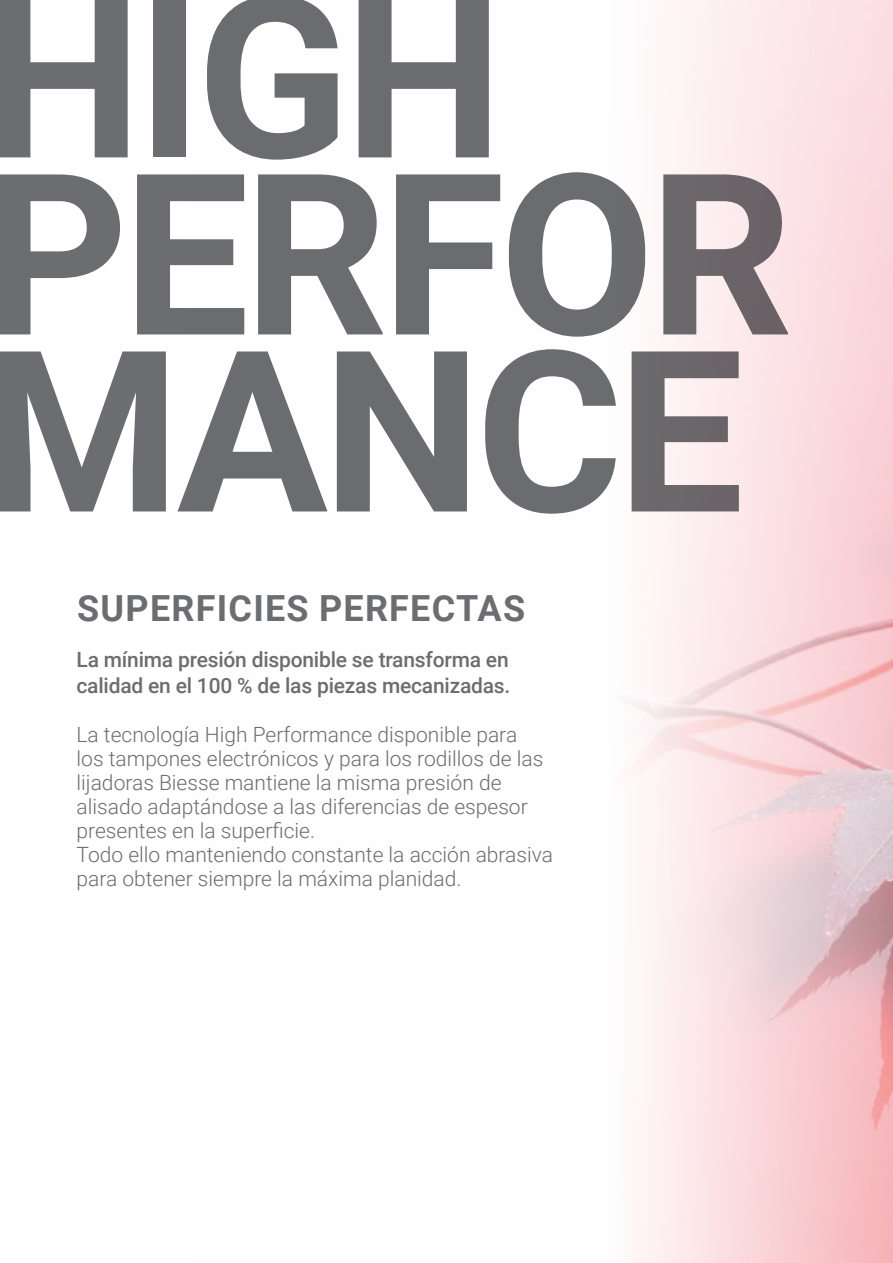
<style>
.page{position:relative;width:893px;height:1263px;background:#fff}
.page>*{position:absolute;margin:0;border:0;box-sizing:border-box;transform-origin:0 0}
.t1{font:700 225px/177px "Roboto";letter-spacing:-.025em;color:#6c6d70}
.PAG_VERDI_-_STRILLO{font:700 36px "Roboto";letter-spacing:.035em;color:#6c6d70}
.t2{font:300 21px/24px "Roboto";color:#6c6d70}
.t3{font:500 21px/25.2px "Roboto";letter-spacing:-.01em;color:#6c6d70}
</style>
<div class="page">
<h1 class="t1" style="left:-17px;top:-19px;width:811px">HIGH<br>PERFOR<br>MANCE</h1>
<p class="PAG_VERDI_-_STRILLO" style="left:77px;top:583px;width:449px">SUPERFICIES PERFECTAS</p>
<p class="t3" style="left:77px;top:646px;width:435px">La mínima presión disponible se transforma en calidad en el 100 % de las piezas mecanizadas.</p>
<p class="t2" style="left:77px;top:721px;width:442px">La tecnología High Performance disponible para</p>
<p class="t2" style="left:77px;top:745px;width:468px">los tampones electrónicos y para los rodillos de las</p>
<p class="t2" style="left:77px;top:769px;width:453px">lijadoras Biesse mantiene la misma presión de alisado adaptándose a las diferencias de espesor presentes en la superficie.</p>
<p class="t2" style="left:77px;top:841px;width:478px">Todo ello manteniendo constante la acción abrasiva</p>
<p class="t2" style="left:77px;top:865px;width:386px">para obtener siempre la máxima planidad.</p>
</div>
